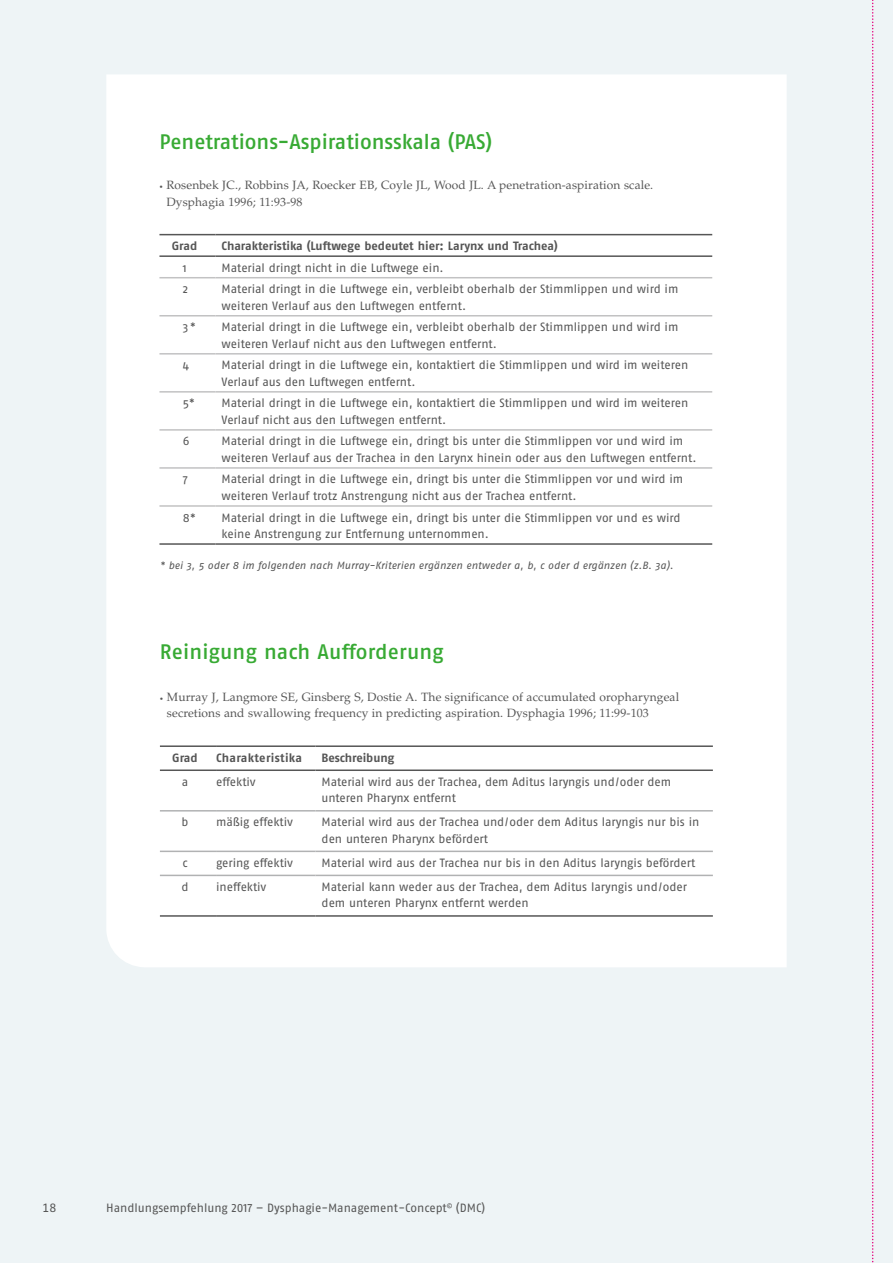
<style>
.page{position:relative;width:893px;height:1263px;background:#eef4f6}
.page>*{position:absolute;margin:0;border:0;box-sizing:border-box;transform-origin:0 0}
.t1{font:500 21px "Fago Pro";color:#38aa34}
.t2{font:12px/16.5px "Fago Pro";letter-spacing:-.005em;color:#565656}
.t3{font:12px/16.5px "Palatino LT Std";letter-spacing:.01em;color:#565656}
.t4{font:700 12px "Fago Pro";letter-spacing:-.005em;color:#565656}
.t5{font:700 12px "Fago Pro";letter-spacing:.025em;color:#565656}
.t6{font:italic 10.5px "Fago Pro";letter-spacing:.005em;color:#565656}
.s1{font-family:"Legacy Sans Std";font-weight:900}
</style>
<div class="page">
<div style="left:106px;top:75px;width:681px;height:892px;background:#fff"></div>
<hr style="left:159px;top:543px;width:57px;height:2px;background:#565656">
<hr style="left:216px;top:543px;width:496px;height:2px;background:#565656">
<hr style="left:159px;top:234px;width:57px;height:1px;background:#565656">
<hr style="left:216px;top:234px;width:496px;height:1px;background:#565656">
<hr style="left:159px;top:255px;width:57px;height:2px;background:#565656">
<hr style="left:216px;top:255px;width:496px;height:2px;background:#565656">
<hr style="left:159px;top:277px;width:57px;height:1px;background:#c2c2c3">
<hr style="left:216px;top:277px;width:496px;height:1px;background:#c2c2c3">
<hr style="left:159px;top:315px;width:57px;height:1px;background:#c2c2c3">
<hr style="left:216px;top:315px;width:496px;height:1px;background:#c2c2c3">
<hr style="left:159px;top:353px;width:57px;height:2px;background:#c2c2c3">
<hr style="left:216px;top:353px;width:496px;height:2px;background:#c2c2c3">
<hr style="left:159px;top:391px;width:57px;height:2px;background:#c2c2c3">
<hr style="left:216px;top:391px;width:496px;height:2px;background:#c2c2c3">
<hr style="left:159px;top:429px;width:57px;height:2px;background:#c2c2c3">
<hr style="left:216px;top:429px;width:496px;height:2px;background:#c2c2c3">
<hr style="left:159px;top:467px;width:57px;height:2px;background:#c2c2c3">
<hr style="left:216px;top:467px;width:496px;height:2px;background:#c2c2c3">
<hr style="left:159px;top:505px;width:57px;height:2px;background:#c2c2c3">
<hr style="left:216px;top:505px;width:496px;height:2px;background:#c2c2c3">
<hr style="left:160px;top:875px;width:56px;height:1px;background:#b1b2b3">
<hr style="left:216px;top:875px;width:100px;height:1px;background:#b1b2b3">
<hr style="left:316px;top:875px;width:397px;height:1px;background:#b1b2b3">
<hr style="left:160px;top:810px;width:56px;height:1px;background:#b1b2b3">
<hr style="left:216px;top:810px;width:100px;height:1px;background:#b1b2b3">
<hr style="left:316px;top:810px;width:397px;height:1px;background:#b1b2b3">
<hr style="left:160px;top:851px;width:56px;height:1px;background:#b1b2b3">
<hr style="left:216px;top:851px;width:100px;height:1px;background:#b1b2b3">
<hr style="left:316px;top:851px;width:397px;height:1px;background:#b1b2b3">
<hr style="left:160px;top:745px;width:56px;height:2px;background:#565656">
<hr style="left:216px;top:745px;width:100px;height:2px;background:#565656">
<hr style="left:316px;top:745px;width:397px;height:2px;background:#565656">
<hr style="left:160px;top:915px;width:56px;height:2px;background:#565656">
<hr style="left:216px;top:915px;width:100px;height:2px;background:#565656">
<hr style="left:316px;top:915px;width:397px;height:2px;background:#565656">
<hr style="left:160px;top:769px;width:56px;height:2px;background:#565656">
<hr style="left:216px;top:769px;width:100px;height:2px;background:#565656">
<hr style="left:316px;top:769px;width:397px;height:2px;background:#565656">
<svg style="left:872px;top:0;width:2px;height:1263px"></svg>
<h1 class="t1" style="left:159px;top:129px;width:334px">Penetrations-Aspirationsskala (PAS)</h1>
<p class="t3" style="left:166px;top:177px;width:488px;text-indent:-7px"><span class="s1">∙</span> Rosenbek JC., Robbins JA, Roecker EB, Coyle JL, Wood JL. A penetration-aspiration scale.<br>Dysphagia 1996; 11:93-98</p>
<p class="t4" style="left:172px;top:239px;width:27px">Grad</p>
<p class="t4" style="left:222px;top:239px;width:338px">Charakteristika (Luftwege bedeutet hier: Larynx und Trachea)</p>
<p class="t2" style="left:183px;top:259px;width:5px">1</p>
<p class="t2" style="left:222px;top:259px;width:224px">Material dringt nicht in die Luftwege ein.</p>
<p class="t2" style="left:183px;top:281px;width:7px">2</p>
<p class="t2" style="left:222px;top:281px;width:458px">Material dringt in die Luftwege ein, verbleibt oberhalb der Stimmlippen und wird im weiteren Verlauf aus den Luftwegen entfernt.</p>
<p class="t2" style="left:183px;top:319px;width:14px">3 *</p>
<p class="t2" style="left:222px;top:319px;width:458px">Material dringt in die Luftwege ein, verbleibt oberhalb der Stimmlippen und wird im weiteren Verlauf nicht aus den Luftwegen entfernt.</p>
<p class="t2" style="left:183px;top:357px;width:8px">4</p>
<p class="t2" style="left:222px;top:357px;width:468px">Material dringt in die Luftwege ein, kontaktiert die Stimmlippen und wird im weiteren<br>Verlauf aus den Luftwegen entfernt.</p>
<p class="t2" style="left:183px;top:395px;width:13px">5*</p>
<p class="t2" style="left:222px;top:395px;width:468px">Material dringt in die Luftwege ein, kontaktiert die Stimmlippen und wird im weiteren<br>Verlauf nicht aus den Luftwegen entfernt.</p>
<p class="t2" style="left:183px;top:433px;width:8px">6</p>
<p class="t2" style="left:222px;top:433px;width:476px">Material dringt in die Luftwege ein, dringt bis unter die Stimmlippen vor und wird im weiteren Verlauf aus der Trachea in den Larynx hinein oder aus den Luftwegen entfernt.</p>
<p class="t2" style="left:183px;top:471px;width:6px">7</p>
<p class="t2" style="left:222px;top:471px;width:463px">Material dringt in die Luftwege ein, dringt bis unter die Stimmlippen vor und wird im weiteren Verlauf trotz Anstrengung nicht aus der Trachea entfernt.</p>
<p class="t2" style="left:183px;top:509px;width:14px">8*</p>
<p class="t2" style="left:222px;top:509px;width:460px">Material dringt in die Luftwege ein, dringt bis unter die Stimmlippen vor und es wird keine Anstrengung zur Entfernung unternommen.</p>
<p class="t6" style="left:160px;top:559px;width:515px">* bei 3, 5 oder 8 im folgenden nach Murray-Kriterien ergänzen entweder a, b, c oder d ergänzen (z.B. 3a).</p>
<h1 class="t1" style="left:160px;top:639px;width:285px">Reinigung nach Aufforderung</h1>
<p class="t3" style="left:167px;top:688px;width:514px;text-indent:-7px"><span class="s1">∙</span> Murray J, Langmore SE, Ginsberg S, Dostie A. The significance of accumulated oropharyngeal secretions and swallowing frequency in predicting aspiration. Dysphagia 1996; 11:99-103</p>
<p class="t4" style="left:172px;top:750px;width:27px">Grad</p>
<p class="t5" style="left:216px;top:750px;width:87px">Charakteristika</p>
<p class="t4" style="left:322px;top:750px;width:74px">Beschreibung</p>
<p class="t2" style="left:182px;top:773px;width:8px">a</p>
<p class="t2" style="left:216px;top:773px;width:41px">effektiv</p>
<p class="t2" style="left:322px;top:773px;width:351px">Material wird aus der Trachea, dem Aditus laryngis und/oder dem unteren Pharynx entfernt</p>
<p class="t2" style="left:182px;top:814px;width:8px">b</p>
<p class="t2" style="left:216px;top:814px;width:78px">mäßig effektiv</p>
<p class="t2" style="left:322px;top:814px;width:379px">Material wird aus der Trachea und/oder dem Aditus laryngis nur bis in den unteren Pharynx befördert</p>
<p class="t2" style="left:182px;top:854px;width:7px">c</p>
<p class="t2" style="left:216px;top:854px;width:79px">gering effektiv</p>
<p class="t2" style="left:322px;top:854px;width:375px">Material wird aus der Trachea nur bis in den Aditus laryngis befördert</p>
<p class="t2" style="left:181px;top:878px;width:9px">d</p>
<p class="t2" style="left:216px;top:878px;width:52px">ineffektiv</p>
<p class="t2" style="left:322px;top:878px;width:367px">Material kann weder aus der Trachea, dem Aditus laryngis und/oder dem unteren Pharynx entfernt werden</p>
<p class="t2" style="left:43px;top:1199px;width:15px">18</p>
<p class="t2" style="left:106px;top:1199px;width:380px">Handlungsempfehlung 2017 – Dysphagie-Management-Concept<sup>©</sup> (DMC)</p>
</div>
